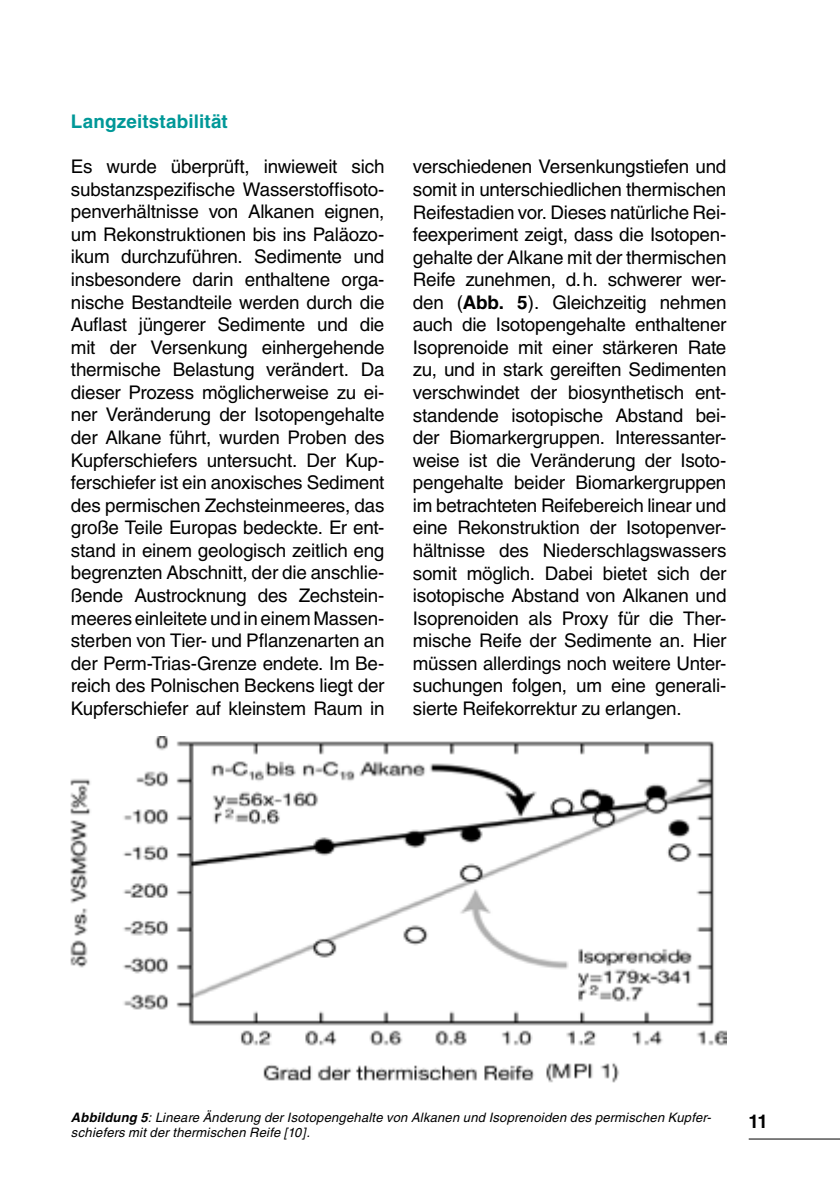
<style>
.page{position:relative;width:840px;height:1191px;background:#fff}
.page>*{position:absolute;margin:0;border:0;box-sizing:border-box;transform-origin:0 0}
.t1{font:18.8px/22.6px "Helvetica";letter-spacing:-.015em;color:#000;text-align:justify}
.t2{font:700 18.8px "Helvetica";letter-spacing:.01em;color:#009898}
.t3{font:700 18.8px "Helvetica";color:#000}
.t4{font:italic 13px/15.6px "Helvetica";letter-spacing:.015em;color:#000}
.s1{font-weight:700}
</style>
<div class="page">
<hr style="left:748px;top:1138px;width:91px;height:1px;background:#000">
<img style="left:123px;top:736px;width:603px;height:310px">
<img style="left:70px;top:779px;width:21px;height:189px">
<img style="left:263px;top:1063px;width:357px;height:20px">
<p class="t2" style="left:71px;top:110px;width:158px">Langzeitstabilität</p>
<p class="t1" style="left:71px;top:155px;width:315px">Es wurde überprüft, inwieweit sich substanzspezifische Wasserstoffisoto&shy;penverhältnisse von Alkanen eignen, um Rekonstruktionen bis ins Paläozo&shy;ikum durchzuführen. Sedimente und insbesondere darin enthaltene orga&shy;nische Bestandteile werden durch die Auflast jüngerer Sedimente und die mit der Versenkung einhergehende thermische Belastung verändert. Da dieser Prozess möglicherweise zu ei&shy;ner Veränderung der Isotopengehalte der Alkane führt, wurden Proben des Kupferschiefers untersucht. Der Kup&shy;ferschiefer ist ein anoxisches Sediment des permischen Zechsteinmeeres, das große Teile Europas bedeckte. Er ent&shy;stand in einem geologisch zeitlich eng begrenzten Abschnitt, der die anschlie&shy;ßende Austrocknung des Zechstein&shy;meeres einleitete und in einem Massen&shy;sterben von Tier- und Pflanzenarten an der Perm-Trias-Grenze endete. Im Be&shy;reich des Polnischen Beckens liegt der Kupferschiefer auf kleinstem Raum in</p>
<p class="t1" style="left:412px;top:155px;width:315px">verschiedenen Versenkungstiefen und somit in unterschiedlichen thermischen Reifestadien vor. Dieses natürliche Rei&shy;feexperiment zeigt, dass die Isotopen&shy;gehalte der Alkane mit der thermischen Reife zunehmen, d.h. schwerer wer&shy;den (<span class="s1">Abb. 5</span>). Gleichzeitig nehmen auch die Isotopengehalte enthaltener Isoprenoide mit einer stärkeren Rate zu, und in stark gereiften Sedimenten verschwindet der biosynthetisch ent&shy;standende isotopische Abstand bei&shy;der Biomarkergruppen. Interessanter&shy;weise ist die Veränderung der Isoto&shy;pengehalte beider Biomarkergruppen im betrachteten Reifebereich linear und eine Rekonstruktion der Isotopenver&shy;hältnisse des Niederschlagswassers somit möglich. Dabei bietet sich der isotopische Abstand von Alkanen und Isoprenoiden als Proxy für die Ther&shy;mische Reife der Sedimente an. Hier müssen allerdings noch weitere Unter&shy;suchungen folgen, um eine generali&shy;sierte Reifekorrektur zu erlangen.</p>
<p class="t4" style="left:71px;top:1109px;width:641px"><span class="s1">Abbildung 5</span>: Lineare Änderung der Isotopengehalte von Alkanen und Isoprenoiden des permischen Kupfer&shy;schiefers mit der thermischen Reife [10].</p>
<p class="t3" style="left:748px;top:1110px;width:21px">11</p>
</div>
